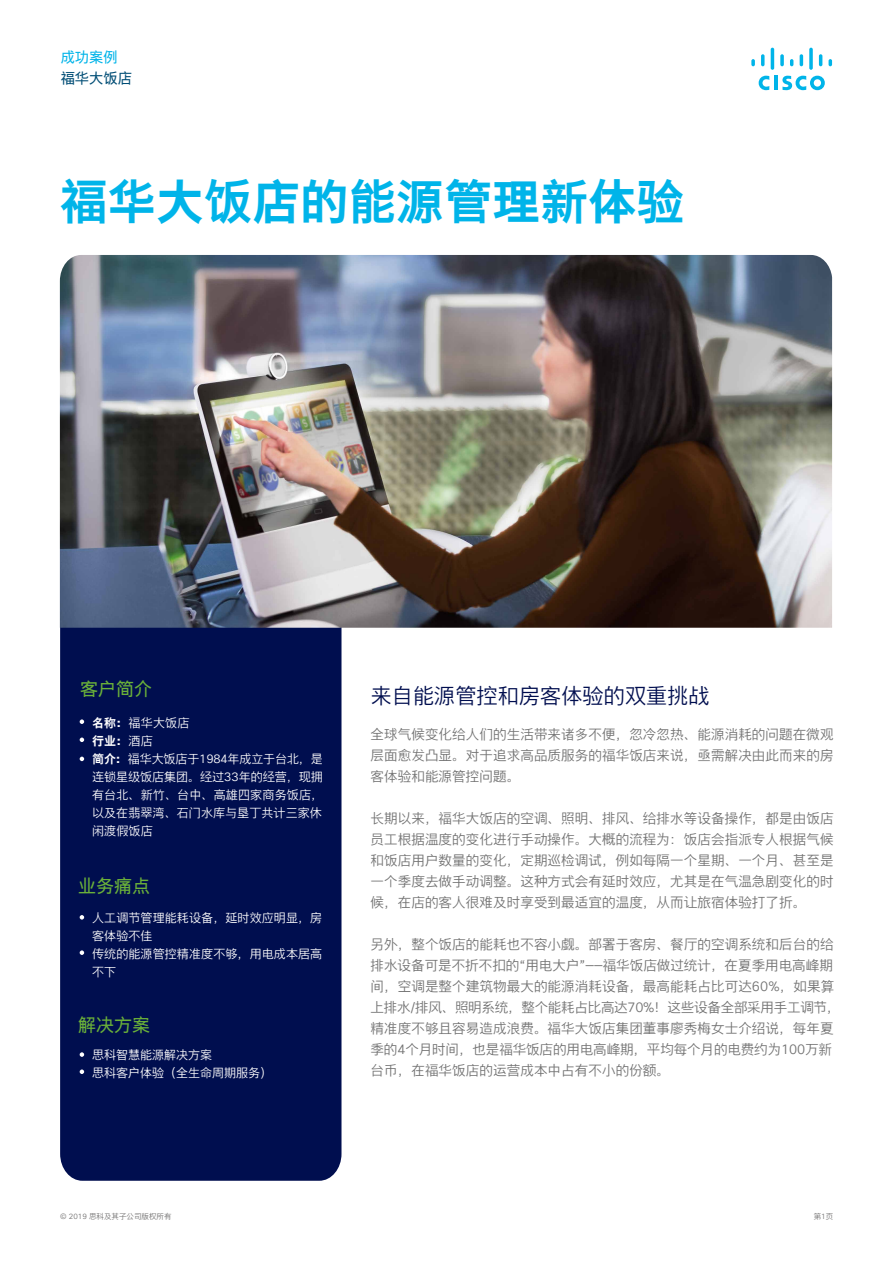
<style>
.page{position:relative;width:893px;height:1263px;background:#fff}
.page>*{position:absolute;margin:0;border:0;box-sizing:border-box;transform-origin:0 0}
.t1{font:48px "Cisco Sans CHS Bold";color:#00b4e9}
.t2{font:21px "Cisco Sans CHS Light";letter-spacing:.01em;color:#000e4f}
.t3{font:18px "Cisco Sans CHS";color:#6ab039}
.t4{font:14.25px "Cisco Sans CHS";color:#004d75}
.t5{font:14.25px "Cisco Sans CHS";color:#00b4e9}
.t6{font:13.5px/21px "Cisco Sans CHS Light";letter-spacing:.01em;color:#717171;text-align:justify}
.t7{font:12px/18px "Cisco Sans CHS Light";letter-spacing:.01em;color:#fff}
.t8{font:12px "Cisco Sans CHS Bold";color:#fff}
.t9{font:7.5px "Cisco Sans CHS Light";color:#727171}
.s1{font-family:"Cisco Sans CHS Bold"}
.s2{font-family:"Cisco Sans CHS Light"}
</style>
<div class="page">
<div style="left:60px;top:628px;width:281px;height:553px;background:#000e4f"></div>
<svg style="left:80px;top:719px;width:4px;height:5px"></svg>
<svg style="left:80px;top:915px;width:4px;height:4px"></svg>
<svg style="left:80px;top:950px;width:4px;height:5px"></svg>
<svg style="left:80px;top:737px;width:4px;height:5px"></svg>
<svg style="left:80px;top:757px;width:4px;height:4px"></svg>
<svg style="left:80px;top:1052px;width:4px;height:5px"></svg>
<svg style="left:80px;top:1069px;width:4px;height:5px"></svg>
<hr style="left:774px;top:76px;width:4px;height:14px;background:#00b4e9">
<svg style="left:759px;top:76px;width:10px;height:14px"></svg>
<svg style="left:782px;top:76px;width:43px;height:14px"></svg>
<svg style="left:751px;top:59px;width:4px;height:7px"></svg>
<svg style="left:761px;top:54px;width:3px;height:12px"></svg>
<hr style="left:771px;top:48px;width:3px;height:22px;background:#00b4e9;border-radius:2px">
<svg style="left:780px;top:54px;width:4px;height:12px"></svg>
<svg style="left:790px;top:59px;width:3px;height:7px"></svg>
<svg style="left:800px;top:54px;width:3px;height:12px"></svg>
<svg style="left:809px;top:48px;width:4px;height:22px"></svg>
<svg style="left:819px;top:54px;width:3px;height:12px"></svg>
<svg style="left:829px;top:59px;width:3px;height:7px"></svg>
<img style="left:60px;top:255px;width:772px;height:373px">
<p class="t5" style="left:61px;top:48px;width:58px">成功案例</p>
<p class="t4" style="left:61px;top:68px;width:73px">福华大饭店</p>
<h1 class="t1" style="left:60px;top:169px;width:626px">福华大饭店的能源管理新体验</h1>
<h3 class="t3" style="left:80px;top:677px;width:74px">客户简介</h3>
<p class="t7" style="left:92px;top:714px;width:99px"><span class="s1">名称：</span>福华大饭店</p>
<p class="t8" style="left:92px;top:733px;width:62px">行业：<span class="s2">酒店</span></p>
<p class="t7" style="left:92px;top:750px;width:233px;text-align:justify"><span class="s1">简介：</span>福华大饭店于1984年成立于台北，是连锁星级饭店集团。经过33年的经营，现拥有台北、新竹、台中、高雄四家商务饭店，以及在翡翠湾、石门水库与垦丁共计三家休闲渡假饭店</p>
<h3 class="t3" style="left:78px;top:874px;width:73px">业务痛点</h3>
<p class="t7" style="left:92px;top:908px;width:232px">人工调节管理能耗设备，延时效应明显，房客体验不佳<br>传统的能源管控精准度不够，用电成本居高不下</p>
<h3 class="t3" style="left:78px;top:1013px;width:73px">解决方案</h3>
<p class="t7" style="left:92px;top:1045px;width:181px">思科智慧能源解决方案<br>思科客户体验（全生命周期服务）</p>
<h2 class="t2" style="left:371px;top:682px;width:340px">来自能源管控和房客体验的双重挑战</h2>
<p class="t6" style="left:370px;top:724px;width:465px">全球气候变化给人们的生活带来诸多不便，忽冷忽热、能源消耗的问题在微观层面愈发凸显。对于追求高品质服务的福华饭店来说，亟需解决由此而来的房客体验和能源管控问题。</p>
<p class="t6" style="left:370px;top:808px;width:465px">长期以来，福华大饭店的空调、照明、排风、给排水等设备操作，都是由饭店员工根据温度的变化进行手动操作。大概的流程为：饭店会指派专人根据气候和饭店用户数量的变化，定期巡检调试，例如每隔一个星期、一个月、甚至是一个季度去做手动调整。这种方式会有延时效应，尤其是在气温急剧变化的时候，在店的客人很难及时享受到最适宜的温度，从而让旅宿体验打了折。</p>
<p class="t6" style="left:370px;top:934px;width:471px;text-align:left">另外，整个饭店的能耗也不容小觑。部署于客房、餐厅的空调系统和后台的给排水设备可是不折不扣的“用电大户”——福华饭店做过统计，在夏季用电高峰期间，空调是整个建筑物最大的能源消耗设备，最高能耗占比可达60%，如果算上排水/排风、照明系统，整个能耗占比高达70%！这些设备全部采用手工调节，精准度不够且容易造成浪费。福华大饭店集团董事廖秀梅女士介绍说，每年夏季的4个月时间，也是福华饭店的用电高峰期，平均每个月的电费约为100万新台币，在福华饭店的运营成本中占有不小的份额。</p>
<p class="t9" style="left:60px;top:1211px;width:113px">© 2019 思科及其子公司版权所有</p>
<p class="t9" style="left:814px;top:1211px;width:21px">第1页</p>
</div>
